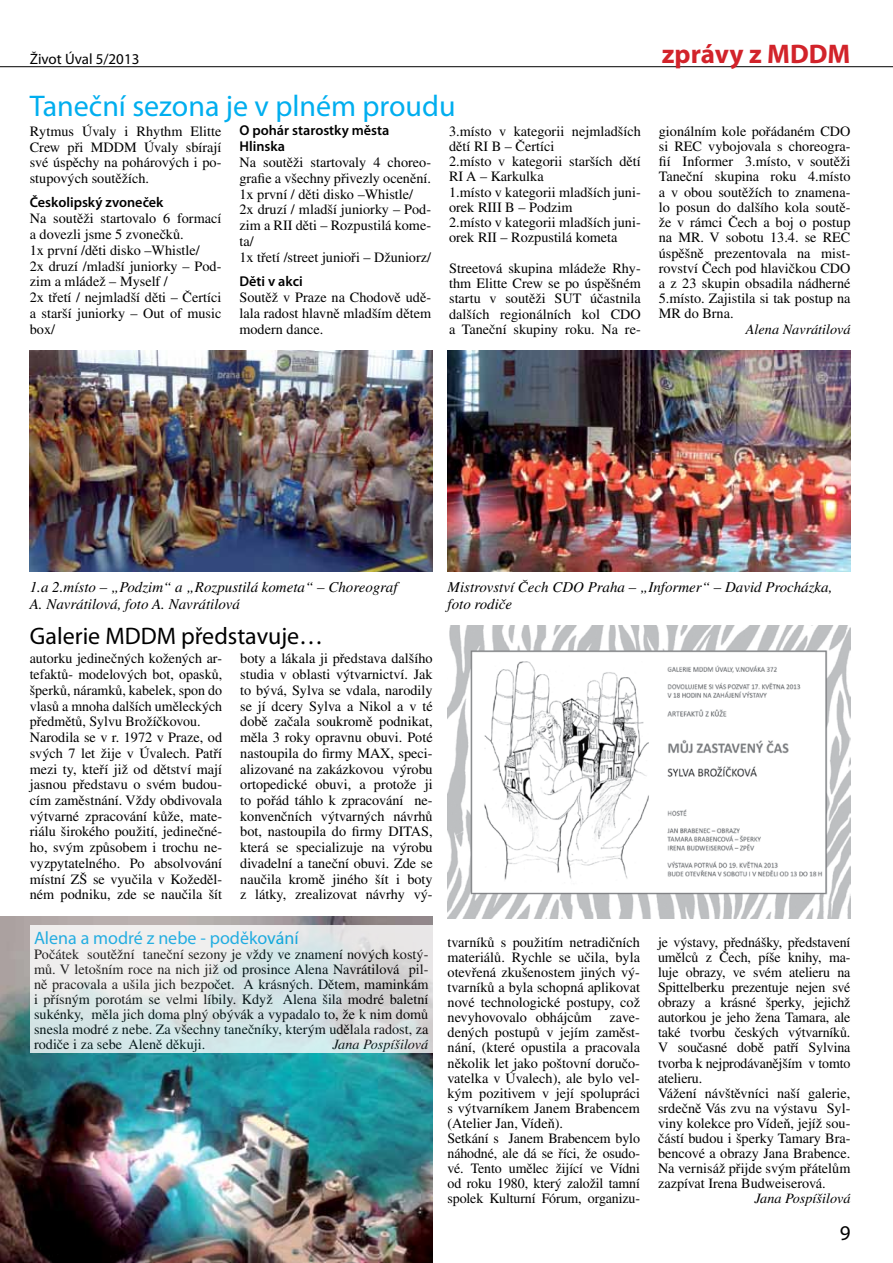
<style>
.page{position:relative;width:893px;height:1263px;background:#fff}
.page>*{position:absolute;margin:0;border:0;box-sizing:border-box;transform-origin:0 0}
.t1{font:30px "Myriad Pro";color:#00aeef}
.t2{font:700 27px "Myriad Pro";color:#d2232a}
.t3{font:24px "Myriad Pro";color:#000}
.t4{font:21px "Myriad Pro";color:#000}
.t5{font:18px "Myriad Pro";color:#00aeef}
.t6{font:italic 15px/16.5px "Times CE";color:#000}
.t7{font:15px "Myriad Pro";color:#000}
.t8{font:14.25px/15.8px "Times CE";color:#000;text-align:justify}
.t9{font:600 14.25px/15.9px "Myriad Pro";color:#000}
.t10{font:italic 14.25px "Times CE";color:#000}
</style>
<div class="page">
<hr style="left:0;top:66px;width:893px;height:1px;background:#000">
<img style="left:30px;top:351px;width:403px;height:221px">
<img style="left:448px;top:351px;width:402px;height:221px">
<img style="left:0;top:917px;width:433px;height:346px">
<img style="left:448px;top:626px;width:402px;height:292px">
<svg style="left:30px;top:926px;width:403px;height:127px;background:#dde5e5"></svg>
<p class="t7" style="left:30px;top:49px;width:111px">Život Úval 5/2013</p>
<h2 class="t2" style="left:662px;top:36px;width:190px">zprávy z MDDM</h2>
<h1 class="t1" style="left:30px;top:87px;width:427px">Taneční sezona je v plném proudu</h1>
<p class="t8" style="left:30px;top:123px;width:193px">Rytmus Úvaly i Rhythm Elitte Crew při MDDM Úvaly sbírají své úspěchy na pohárových i po&shy;stupových soutěžích.</p>
<p class="t9" style="left:30px;top:194px;width:135px">Českolipský zvoneček</p>
<p class="t8" style="left:30px;top:210px;width:193px;text-align:left">Na soutěži startovalo 6 formací a dovezli jsme 5 zvonečků.<br>1x první /děti disko –Whistle/<br>2x druzí /mladší juniorky – Pod&shy;zim a mládež – Myself /<br>2x třetí / nejmladší děti – Čertíci a starší juniorky – Out of music box/</p>
<p class="t9" style="left:239px;top:122px;width:151px">O pohár starostky města<br>Hlinska</p>
<p class="t8" style="left:239px;top:154px;width:193px;text-align:left">Na soutěži startovaly 4 choreo&shy;grafie a všechny přivezly ocenění.<br>1x první / děti disko –Whistle/<br>2x druzí / mladší juniorky – Pod&shy;zim a RII děti – Rozpustilá kome&shy;ta/<br>1x třetí /street junioři – Džuniorz/</p>
<p class="t9" style="left:239px;top:273px;width:65px">Děti v akci</p>
<p class="t8" style="left:239px;top:289px;width:193px">Soutěž v Praze na Chodově udě&shy;lala radost hlavně mladším dětem modern dance.</p>
<p class="t8" style="left:449px;top:123px;width:193px;line-height:15.3px;text-align:left">3.místo v kategorii nejmladších dětí RI B – Čertíci<br>2.místo v kategorii starších dětí<br>RI A – Karkulka<br>1.místo v kategorii mladších juni&shy;orek RIII B – Podzim<br>2.místo v kategorii mladších juni&shy;orek RII – Rozpustilá kometa</p>
<p class="t8" style="left:449px;top:260px;width:193px;line-height:15.3px">Streetová skupina mládeže Rhy&shy;thm Elitte Crew se po úspěšném startu v soutěži SUT účastnila dalších regionálních kol CDO a Taneční skupiny roku. Na re-</p>
<p class="t8" style="left:659px;top:123px;width:193px;line-height:15.3px">gionálním kole pořádaném CDO si REC vybojovala s choreogra&shy;fií Informer 3.místo, v soutěži Taneční skupina roku 4.místo a v obou soutěžích to znamena&shy;lo posun do dalšího kola soutě&shy;že v rámci Čech a boj o postup na MR. V sobotu 13.4. se REC úspěšně prezentovala na mist&shy;rovství Čech pod hlavičkou CDO a z 23 skupin obsadila nádherné 5.místo. Zajistila si tak postup na MR do Brna.</p>
<p class="t10" style="left:746px;top:321px;width:106px">Alena Navrátilová</p>
<p class="t6" style="left:30px;top:579px;width:369px">1.a 2.místo – „Podzim“ a „Rozpustilá kometa“ – Choreograf<br>A. Navrátilová, foto A. Navrátilová</p>
<p class="t6" style="left:448px;top:579px;width:386px">Mistrovství Čech CDO Praha – „Informer“ – David Procházka, foto rodiče</p>
<h3 class="t3" style="left:30px;top:621px;width:295px">Galerie MDDM představuje…</h3>
<p class="t8" style="left:30px;top:650px;width:194px;text-align:left">autorku jedinečných kožených ar&shy;tefaktů- modelových bot, opasků, šperků, náramků, kabelek, spon do vlasů a mnoha dalších uměleckých předmětů, Sylvu Brožíčkovou.<br>Narodila se v r. 1972 v Praze, od svých 7 let žije v Úvalech. Patří mezi ty, kteří již od dětství mají jasnou představu o svém budou&shy;cím zaměstnání. Vždy obdivovala výtvarné zpracování kůže, mate&shy;riálu širokého použití, jedinečné&shy;ho, svým způsobem i trochu ne&shy;vyzpytatelného. Po absolvování místní ZŠ se vyučila v Kožeděl&shy;ném podniku, zde se naučila šít</p>
<p class="t8" style="left:240px;top:650px;width:194px">boty a lákala ji představa dalšího studia v oblasti výtvarnictví. Jak to bývá, Sylva se vdala, narodily se jí dcery Sylva a Nikol a v té době začala soukromě podnikat, měla 3 roky opravnu obuvi. Poté nastoupila do firmy MAX, speci&shy;alizované na zakázkovou výrobu ortopedické obuvi, a protože ji to pořád táhlo k zpracování ne&shy;konvenčních výtvarných návrhů bot, nastoupila do firmy DITAS, která se specializuje na výrobu divadelní a taneční obuvi. Zde se naučila kromě jiného šít i boty z látky, zrealizovat návrhy vý-</p>
<p class="t5" style="left:34px;top:926px;width:266px">Alena a modré z nebe - poděkování</p>
<p class="t8" style="left:34px;top:946px;width:396px;line-height:15px">Počátek soutěžní taneční sezony je vždy ve znamení nových kostý&shy;mů. V letošním roce na nich již od prosince Alena Navrátilová pil&shy;ně pracovala a ušila jich bezpočet. A krásných. Dětem, maminkám i přísným porotám se velmi líbily. Když Alena šila modré baletní sukénky, měla jich doma plný obývák a vypadalo to, že k nim domů snesla modré z nebe. Za všechny tanečníky, kterým udělala radost, za rodiče i za sebe Aleně děkuji.</p>
<p class="t10" style="left:332px;top:1036px;width:97px">Jana Pospíšilová</p>
<p class="t8" style="left:448px;top:934px;width:194px;line-height:15.1px;text-align:left">tvarníků s použitím netradičních materiálů. Rychle se učila, byla otevřená zkušenostem jiných vý&shy;tvarníků a byla schopná aplikovat nové technologické postupy, což nevyhovovalo obhájcům zave&shy;dených postupů v jejím zaměst&shy;nání, (které opustila a pracovala několik let jako poštovní doručo&shy;vatelka v Úvalech), ale bylo vel&shy;kým pozitivem v její spolupráci s výtvarníkem Janem Brabencem (Atelier Jan, Vídeň).<br>Setkání s Janem Brabencem bylo náhodné, ale dá se říci, že osudo&shy;vé. Tento umělec žijící ve Vídni od roku 1980, který založil tamní spolek Kulturní Fórum, organizu-</p>
<p class="t8" style="left:658px;top:934px;width:194px;line-height:15.1px;text-align:left">je výstavy, přednášky, představení umělců z Čech, píše knihy, ma&shy;luje obrazy, ve svém atelieru na<br>Spittelberku prezentuje nejen své obrazy a krásné šperky, jejichž autorkou je jeho žena Tamara, ale také tvorbu českých výtvarníků.<br>V současné době patří Sylvina tvorba k nejprodávanějším v tomto atelieru.<br>Vážení návštěvníci naší galerie, srdečně Vás zvu na výstavu Syl&shy;viny kolekce pro Vídeň, jejíž sou&shy;částí budou i šperky Tamary Bra&shy;bencové a obrazy Jana Brabence.<br>Na vernisáž přijde svým přátelům zazpívat Irena Budweiserová.</p>
<p class="t10" style="left:754px;top:1190px;width:97px">Jana Pospíšilová</p>
<h3 class="t4" style="left:840px;top:1220px;width:12px">9</h3>
</div>
